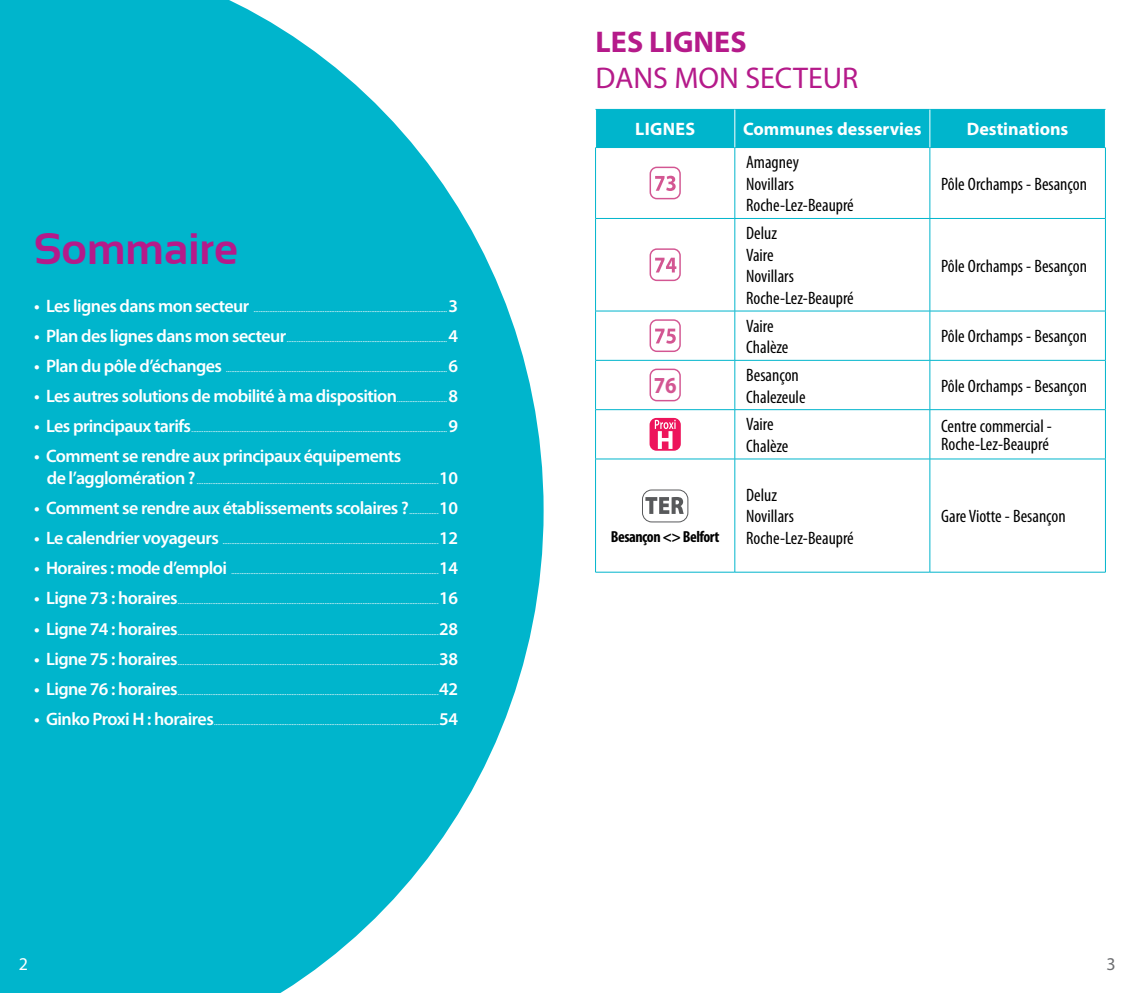
<style>
.page{position:relative;width:1134px;height:993px;background:#fff}
.page>*{position:absolute;margin:0;border:0;box-sizing:border-box;transform-origin:0 0}
.t1{font:700 44px "Sansation";color:#b51a8a}
.t2{font:30px "Myriad Pro";color:#b51a8a}
.t3{font:700 30px "Myriad Pro";color:#b51a8a}
.t4{font:700 23px "Myriad Pro";color:#d35692;scale:.9 1}
.t5{font:condensed 18px/21.6px "Myriad Pro";color:#000}
.t6{font:600 18px "Myriad Pro";letter-spacing:-.03em;color:#fff}
.t7{font:700 18px "Myriad Pro";color:#fff}
.t8{font:18px "Myriad Pro";color:#fff}
.t9{font:18px "Myriad Pro";color:#6d6e71}
.t10{font:700 condensed 16px "Myriad Pro";letter-spacing:-.03em;color:#000}
.t11{font:300 12px "Myriad Pro";color:#fff}
.s1{font-weight:600;font-size:18px}
.s2{font-weight:300;font-size:12px}
</style>
<div class="page">
<svg style="left:0;top:0;width:544px;height:992px;fill:#00b5cc"></svg>
<div style="left:596px;top:110px;width:509px;height:37px;background:#00b5cc"></div>
<hr style="left:595px;top:109px;width:140px;height:1px;background:#00b5cc">
<hr style="left:735px;top:109px;width:195px;height:1px;background:#00b5cc">
<hr style="left:930px;top:109px;width:176px;height:1px;background:#00b5cc">
<hr style="left:595px;top:147px;width:140px;height:1px;background:#00b5cc">
<hr style="left:595px;top:148px;width:1px;height:70px;background:#00b5cc">
<hr style="left:735px;top:147px;width:195px;height:1px;background:#00b5cc">
<hr style="left:734px;top:148px;width:1px;height:70px;background:#00b5cc">
<hr style="left:930px;top:147px;width:176px;height:1px;background:#00b5cc">
<hr style="left:929px;top:148px;width:1px;height:70px;background:#00b5cc">
<hr style="left:1105px;top:148px;width:1px;height:70px;background:#00b5cc">
<hr style="left:595px;top:218px;width:140px;height:1px;background:#00b5cc">
<hr style="left:595px;top:218px;width:1px;height:93px;background:#00b5cc">
<hr style="left:735px;top:218px;width:195px;height:1px;background:#00b5cc">
<hr style="left:734px;top:218px;width:1px;height:93px;background:#00b5cc">
<hr style="left:930px;top:218px;width:176px;height:1px;background:#00b5cc">
<hr style="left:929px;top:218px;width:1px;height:93px;background:#00b5cc">
<hr style="left:1105px;top:218px;width:1px;height:93px;background:#00b5cc">
<hr style="left:595px;top:310px;width:140px;height:1px;background:#00b5cc">
<hr style="left:595px;top:311px;width:1px;height:49px;background:#00b5cc">
<hr style="left:735px;top:310px;width:195px;height:1px;background:#00b5cc">
<hr style="left:734px;top:311px;width:1px;height:49px;background:#00b5cc">
<hr style="left:930px;top:310px;width:176px;height:1px;background:#00b5cc">
<hr style="left:929px;top:311px;width:1px;height:49px;background:#00b5cc">
<hr style="left:1105px;top:311px;width:1px;height:49px;background:#00b5cc">
<hr style="left:595px;top:360px;width:140px;height:1px;background:#00b5cc">
<hr style="left:595px;top:360px;width:1px;height:49px;background:#00b5cc">
<hr style="left:735px;top:360px;width:195px;height:1px;background:#00b5cc">
<hr style="left:734px;top:360px;width:1px;height:49px;background:#00b5cc">
<hr style="left:930px;top:360px;width:176px;height:1px;background:#00b5cc">
<hr style="left:929px;top:360px;width:1px;height:49px;background:#00b5cc">
<hr style="left:1105px;top:360px;width:1px;height:49px;background:#00b5cc">
<hr style="left:595px;top:409px;width:140px;height:1px;background:#00b5cc">
<hr style="left:595px;top:410px;width:1px;height:48px;background:#00b5cc">
<hr style="left:735px;top:409px;width:195px;height:1px;background:#00b5cc">
<hr style="left:734px;top:410px;width:1px;height:48px;background:#00b5cc">
<hr style="left:930px;top:409px;width:176px;height:1px;background:#00b5cc">
<hr style="left:929px;top:410px;width:1px;height:48px;background:#00b5cc">
<hr style="left:1105px;top:410px;width:1px;height:48px;background:#00b5cc">
<hr style="left:595px;top:458px;width:140px;height:1px;background:#00b5cc">
<hr style="left:595px;top:459px;width:1px;height:112px;background:#00b5cc">
<hr style="left:735px;top:458px;width:195px;height:1px;background:#00b5cc">
<hr style="left:734px;top:459px;width:1px;height:112px;background:#00b5cc">
<hr style="left:930px;top:458px;width:176px;height:1px;background:#00b5cc">
<hr style="left:929px;top:459px;width:1px;height:112px;background:#00b5cc">
<hr style="left:1105px;top:459px;width:1px;height:112px;background:#00b5cc">
<hr style="left:595px;top:571px;width:140px;height:1px;background:#00b5cc">
<hr style="left:735px;top:571px;width:195px;height:1px;background:#00b5cc">
<hr style="left:930px;top:571px;width:176px;height:1px;background:#00b5cc">
<hr style="left:734px;top:110px;width:1px;height:37px;background:#fff">
<hr style="left:929px;top:110px;width:1px;height:37px;background:#fff">
<svg style="left:649px;top:166px;width:32px;height:33px"></svg>
<svg style="left:649px;top:248px;width:32px;height:33px"></svg>
<svg style="left:649px;top:319px;width:32px;height:33px"></svg>
<svg style="left:649px;top:368px;width:32px;height:33px"></svg>
<div style="left:649px;top:418px;width:32px;height:32px;background:#ed145b;border-radius:7px"></div>
<svg style="left:655px;top:419px;width:21px;height:30px"></svg>
<div style="left:642px;top:489px;width:46px;height:33px;border:1px solid #58595b;border-radius:9px"></div>
<svg style="left:645px;top:497px;width:39px;height:16px"></svg>
<h1 class="t1" style="left:34px;top:223px;width:206px">Sommaire</h1>
<p class="t11" style="left:34px;top:300px;width:426px"><span class="s1">• Les lignes dans mon secteur</span> ................................................................................................................<span class="s1">3</span></p>
<p class="t11" style="left:34px;top:330px;width:426px"><span class="s1">• Plan des lignes dans mon secteur</span>.............................................................................................<span class="s1">4</span></p>
<p class="t11" style="left:34px;top:360px;width:426px"><span class="s1">• Plan du pôle d’échanges</span> ................................................................................................................................<span class="s1">6</span></p>
<h3 class="t6" style="left:34px;top:384px;width:426px">• Les autres solutions de mobilité à ma disposition<span class="s2">.............................</span>8</h3>
<p class="t11" style="left:34px;top:421px;width:426px"><span class="s1">• Les principaux tarifs</span>....................................................................................................................................................<span class="s1">9</span></p>
<h3 class="t6" style="left:34px;top:444px;width:369px">• Comment se rendre aux principaux équipements</h3>
<p class="t11" style="left:47px;top:472px;width:413px"><span class="s1">de l’agglomération ?</span>............................................................................................................................................<span class="s1">10</span></p>
<h3 class="t6" style="left:34px;top:496px;width:426px">• Comment se rendre aux établissements scolaires ?<span class="s2">.................</span>10</h3>
<p class="t11" style="left:34px;top:533px;width:426px"><span class="s1">• Le calendrier voyageurs</span> .............................................................................................................................<span class="s1">12</span></p>
<p class="t11" style="left:34px;top:563px;width:426px"><span class="s1">• Horaires : mode d’emploi</span> ........................................................................................................................<span class="s1">14</span></p>
<p class="t11" style="left:34px;top:593px;width:426px"><span class="s1">• Ligne 73 : horaires</span>.......................................................................................................................................................<span class="s1">16</span></p>
<p class="t11" style="left:34px;top:623px;width:426px"><span class="s1">• Ligne 74 : horaires</span>.......................................................................................................................................................<span class="s1">28</span></p>
<p class="t11" style="left:34px;top:653px;width:426px"><span class="s1">• Ligne 75 : horaires</span>.......................................................................................................................................................<span class="s1">38</span></p>
<p class="t11" style="left:34px;top:683px;width:426px"><span class="s1">• Ligne 76 : horaires</span>.......................................................................................................................................................<span class="s1">42</span></p>
<p class="t11" style="left:34px;top:713px;width:426px"><span class="s1">• Ginko Proxi H : horaires</span>..................................................................................................................................<span class="s1">54</span></p>
<h2 class="t3" style="left:596px;top:23px;width:152px">LES LIGNES</h2>
<h2 class="t2" style="left:596px;top:60px;width:264px">DANS MON SECTEUR</h2>
<h3 class="t7" style="left:635px;top:117px;width:62px">LIGNES</h3>
<h3 class="t7" style="left:743px;top:117px;width:180px">Communes desservies</h3>
<h3 class="t7" style="left:967px;top:117px;width:103px">Destinations</h3>
<h3 class="t5" style="left:746px;top:151px;width:109px">Amagney<br>Novillars<br>Roche-Lez-Beaupré</h3>
<h3 class="t5" style="left:941px;top:173px;width:147px">Pôle Orchamps - Besançon</h3>
<h3 class="t5" style="left:746px;top:222px;width:109px">Deluz<br>Vaire<br>Novillars<br>Roche-Lez-Beaupré</h3>
<h3 class="t5" style="left:941px;top:254px;width:147px">Pôle Orchamps - Besançon</h3>
<h3 class="t5" style="left:746px;top:314px;width:44px">Vaire<br>Chalèze</h3>
<h3 class="t5" style="left:941px;top:325px;width:147px">Pôle Orchamps - Besançon</h3>
<h3 class="t4" style="left:654px;top:370px;width:27px">76</h3>
<h3 class="t5" style="left:746px;top:364px;width:61px">Besançon<br>Chalezeule</h3>
<h3 class="t5" style="left:941px;top:374px;width:147px">Pôle Orchamps - Besançon</h3>
<h3 class="t5" style="left:746px;top:413px;width:44px">Vaire<br>Chalèze</h3>
<h3 class="t5" style="left:941px;top:417px;width:112px;line-height:18px">Centre commercial -<br>Roche-Lez-Beaupré</h3>
<h3 class="t10" style="left:611px;top:526px;width:110px">Besançon &lt;&gt; Belfort</h3>
<h3 class="t5" style="left:746px;top:483px;width:109px">Deluz<br>Novillars<br>Roche-Lez-Beaupré</h3>
<h3 class="t5" style="left:941px;top:505px;width:126px">Gare Viotte - Besançon</h3>
<h3 class="t8" style="left:19px;top:952px;width:11px">2</h3>
<h3 class="t9" style="left:1106px;top:952px;width:11px">3</h3>
</div>
